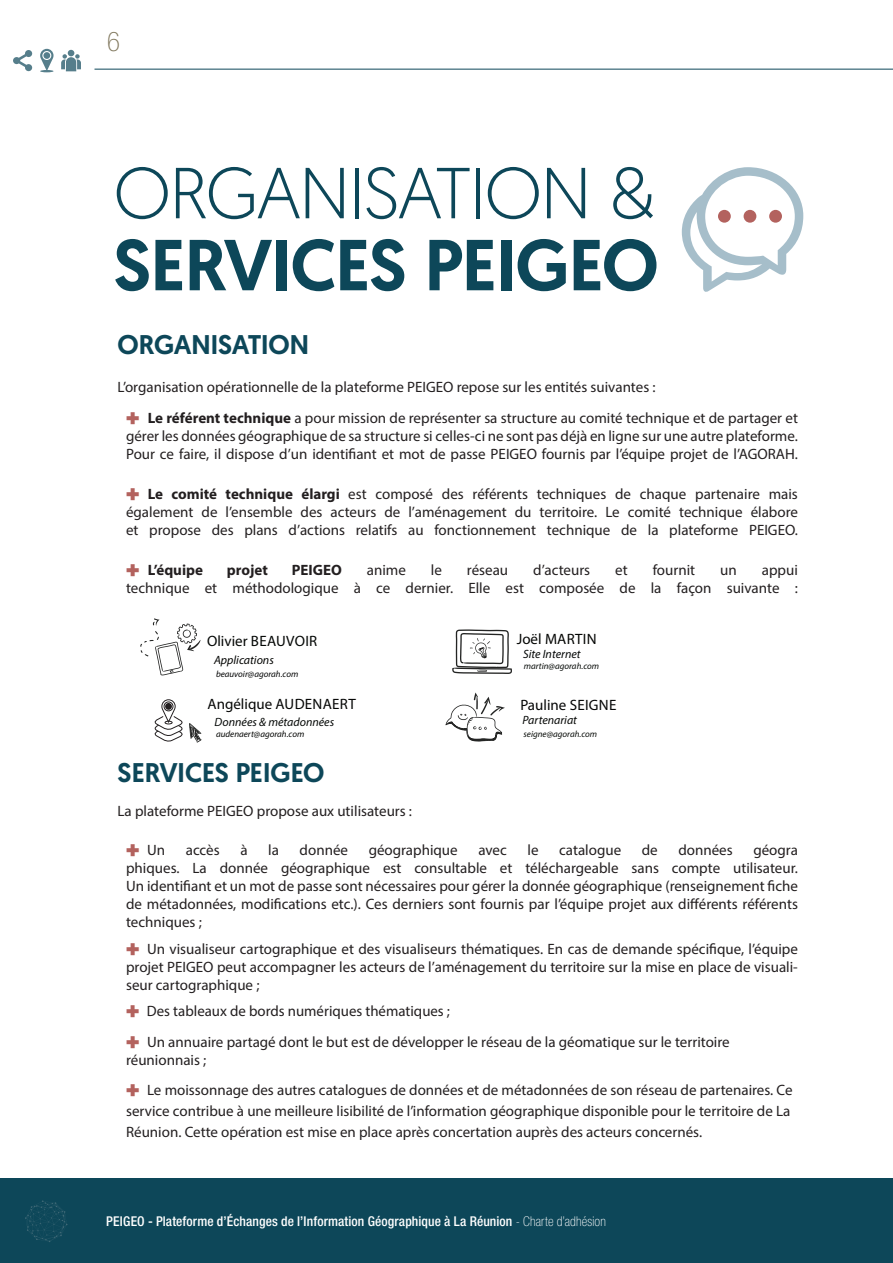
<style>
.page{position:relative;width:893px;height:1263px;background:#fff}
.page>*{position:absolute;margin:0;border:0;box-sizing:border-box;transform-origin:0 0}
.t1{font:500 72px "Geomanist";letter-spacing:-.01em;color:#0d4759}
.t2{font:300 72px "Geomanist";color:#0d4759}
.t3{font:500 27px "Geomanist";letter-spacing:-.005em;color:#0d4759}
.t4{font:100 condensed 27px "Helvetica Neue LT Std";color:#81785e}
.t5{font:15px/18px "Myriad Pro";color:#231f20}
.t6{font:700 15px "Myriad Pro";color:#231f20}
.t7{font:15px "Myriad Pro";color:#050605}
.t8{font:15px "Myriad Pro";color:#050806}
.t9{font:15px "Myriad Pro";color:#050606}
.t10{font:15px "Myriad Pro";color:#040503}
.t11{font:500 condensed 13.5px "Helvetica Neue LT Std";letter-spacing:.01em;color:#fff}
.t12{font:italic 12px "Myriad Pro";color:#060907}
.t13{font:italic 12px "Myriad Pro";color:#040503}
.t14{font:italic 12px "Myriad Pro";color:#040706}
.t15{font:italic 12px "Myriad Pro";color:#070907}
.t16{font:italic 9px "Myriad Pro";color:#040503}
.t17{font:italic 9px "Myriad Pro";color:#050606}
.t18{font:italic 9px "Myriad Pro";color:#080c09}
.t19{font:italic 9px "Myriad Pro";color:#0a0e0a}
.s1{font-weight:700}
.s2{font-weight:100}
</style>
<div class="page">
<div style="left:0;top:1178px;width:893px;height:85px;background:#0d4759"></div>
<hr style="left:94px;top:69px;width:799px;height:1px;background:#0d4759">
<svg style="left:61px;top:50px;width:20px;height:21px"></svg>
<svg style="left:13px;top:50px;width:19px;height:21px"></svg>
<svg style="left:40px;top:49px;width:14px;height:23px"></svg>
<svg style="left:43px;top:52px;width:7px;height:7px"></svg>
<svg style="left:446px;top:692px;width:59px;height:49px"></svg>
<svg style="left:25px;top:1200px;width:43px;height:42px"></svg>
<svg style="left:682px;top:167px;width:121px;height:125px"></svg>
<div style="left:769px;top:210px;width:13px;height:13px;background:#b3625e;border-radius:50%"></div>
<div style="left:744px;top:210px;width:12px;height:13px;background:#b3625e;border-radius:50%"></div>
<svg style="left:452px;top:629px;width:60px;height:45px"></svg>
<svg style="left:140px;top:618px;width:60px;height:57px"></svg>
<svg style="left:154px;top:699px;width:48px;height:44px"></svg>
<div style="left:165px;top:703px;width:7px;height:7px;background:#231f20;border-radius:50%"></div>
<h2 class="t4" style="left:107px;top:26px;width:14px">6</h2>
<h1 class="t2" style="left:114px;top:147px;width:47px">ORGA</h1>
<h1 class="t2" style="left:299px;top:147px;width:356px">NISATION &amp;</h1>
<h1 class="t1" style="left:114px;top:217px;width:38px">SERVICES</h1>
<h1 class="t1" style="left:425px;top:217px;width:236px">PEIGEO</h1>
<h2 class="t3" style="left:118px;top:326px;width:193px">ORGANISATION</h2>
<p class="t5" style="left:148px;top:371px;width:652px;line-height:30.8px;text-indent:-30px">L’organisation opérationnelle de la plateforme PEIGEO repose sur les entités suivantes :<br><span class="s1">Le référent technique</span> a pour mission de représenter sa structure au comité technique et de partager et</p>
<p class="t5" style="left:126px;top:426px;width:673px">gérer les données géographique de sa structure si celles-ci ne sont pas déjà en ligne sur une autre plateforme.<br>Pour ce faire, il dispose d’un identifiant et mot de passe PEIGEO fournis par l’équipe projet de l’AGORAH.</p>
<p class="t5" style="left:126px;top:485px;width:673px;text-align:justify;text-indent:22px"><span class="s1">Le comité technique élargi</span> est composé des référents techniques de chaque partenaire mais également de l’ensemble des acteurs de l’aménagement du territoire. Le comité technique élabore et propose des plans d’actions relatifs au fonctionnement technique de la plateforme PEIGEO.</p>
<p class="t6" style="left:148px;top:560px;width:57px">L’équipe</p>
<p class="t6" style="left:227px;top:560px;width:42px">projet</p>
<p class="t6" style="left:292px;top:560px;width:51px">PEIGEO</p>
<p class="t5" style="left:367px;top:561px;width:41px">anime</p>
<p class="t5" style="left:431px;top:561px;width:13px">le</p>
<p class="t5" style="left:467px;top:561px;width:43px">réseau</p>
<p class="t5" style="left:533px;top:561px;width:59px">d’acteurs</p>
<p class="t5" style="left:615px;top:561px;width:14px">et</p>
<p class="t5" style="left:653px;top:561px;width:44px">fournit</p>
<p class="t5" style="left:720px;top:561px;width:18px">un</p>
<p class="t5" style="left:126px;top:561px;width:673px;text-align:right">appui<br>technique et méthodologique à ce dernier. Elle est composée de la façon suivante :</p>
<p class="t8" style="left:207px;top:631px;width:96px">Olivier Beauvoir</p>
<p class="t10" style="left:517px;top:630px;width:49px">Joël Martin</p>
<p class="t13" style="left:214px;top:652px;width:61px">Applications</p>
<p class="t14" style="left:523px;top:647px;width:59px">Site Internet</p>
<p class="t18" style="left:524px;top:660px;width:77px">martin@agorah.com</p>
<p class="t17" style="left:216px;top:669px;width:84px">beauvoir@agorah.com</p>
<p class="t7" style="left:208px;top:695px;width:87px">Angélique Audenaert</p>
<p class="t12" style="left:215px;top:714px;width:121px">Données &amp; métadonnées</p>
<p class="t16" style="left:216px;top:728px;width:90px">audenaert@agorah.com</p>
<p class="t9" style="left:520px;top:695px;width:66px">Pauline Seigne</p>
<p class="t15" style="left:522px;top:713px;width:56px">Partenariat</p>
<p class="t19" style="left:524px;top:728px;width:75px">seigne@agorah.com</p>
<h2 class="t3" style="left:118px;top:755px;width:209px">SERVICES PEIGEO</h2>
<p class="t5" style="left:118px;top:802px;width:296px">La plateforme PEIGEO propose aux utilisateurs :</p>
<p class="t5" style="left:147px;top:841px;width:20px">Un</p>
<p class="t5" style="left:186px;top:841px;width:35px">accès</p>
<p class="t5" style="left:240px;top:841px;width:9px">à</p>
<p class="t5" style="left:268px;top:841px;width:12px">la</p>
<p class="t5" style="left:300px;top:841px;width:50px">donnée</p>
<p class="t5" style="left:369px;top:841px;width:91px">géographique</p>
<p class="t5" style="left:478px;top:841px;width:30px">avec</p>
<p class="t5" style="left:527px;top:841px;width:13px">le</p>
<p class="t5" style="left:559px;top:841px;width:64px">catalogue</p>
<p class="t5" style="left:642px;top:841px;width:17px">de</p>
<p class="t5" style="left:678px;top:841px;width:56px">données</p>
<p class="t5" style="left:126px;top:841px;width:673px;text-align:justify;text-indent:627px">géogra phiques. La donnée géographique est consultable et téléchargeable sans compte utilisateur.<br>Un identifiant et un mot de passe sont nécessaires pour gérer la donnée géographique (renseignement fiche de métadonnées, modifications etc.). Ces derniers sont fournis par l’équipe projet aux différents référents techniques ;</p>
<p class="t5" style="left:126px;top:939px;width:673px;text-align:justify;text-indent:21px">Un visualiseur cartographique et des visualiseurs thématiques. En cas de demande spécifique, l’équipe projet PEIGEO peut accompagner les acteurs de l’aménagement du territoire sur la mise en place de visuali&shy;seur cartographique ;</p>
<p class="t5" style="left:147px;top:995px;width:584px;line-height:30.8px">Des tableaux de bords numériques thématiques ;<br>Un annuaire partagé dont le but est de développer le réseau de la géomatique sur le territoire</p>
<p class="t5" style="left:147px;top:1045px;width:647px;line-height:29.5px;text-indent:-21px">réunionnais ;<br>Le moissonnage des autres catalogues de données et de métadonnées de son réseau de partenaires. Ce</p>
<p class="t5" style="left:126px;top:1100px;width:666px;line-height:21px">service contribue à une meilleure lisibilité de l’information géographique disponible pour le territoire de La<br>Réunion. Cette opération est mise en place après concertation auprès des acteurs concernés.</p>
<p class="t11" style="left:106px;top:1213px;width:501px">PEIGEO - Plateforme d’Échanges de l’Information Géographique à La Réunion <span class="s2">- Charte d’adhésion</span></p>
</div>
